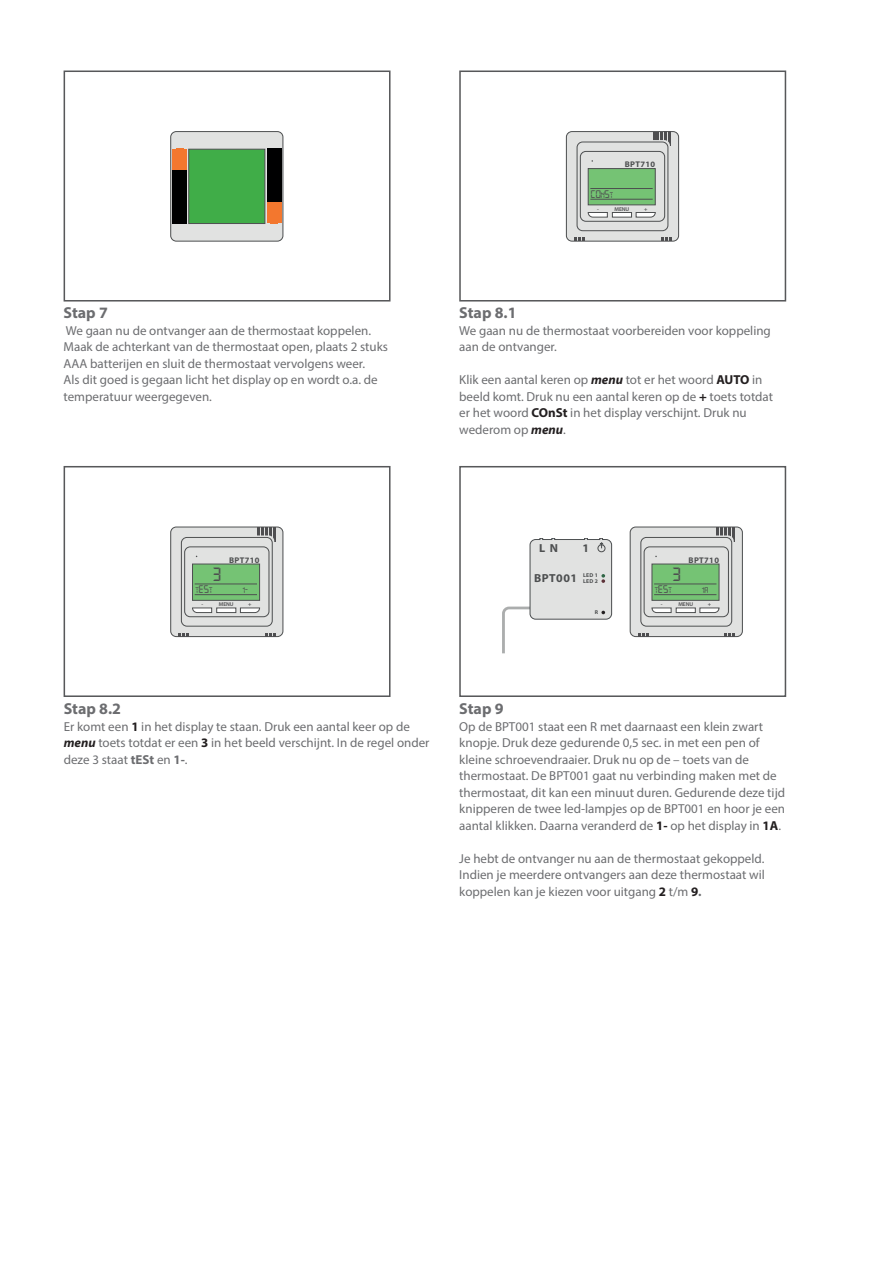
<style>
.page{position:relative;width:893px;height:1263px;background:#fff}
.page>*{position:absolute;margin:0;border:0;box-sizing:border-box;transform-origin:0 0}
.t1{font:19.35px "Open 24 Display St";color:#4e4f50}
.t2{font:700 15.9px "Myriad Pro";color:#6c6d70}
.t3{font:13.05px/16.5px "Myriad Pro";color:#6c6d70}
.t4{font:700 11.7px "Myriad Pro";letter-spacing:.04em;color:#4d4f50}
.t5{font:11.1px "Open 24 Display St";color:#4e4f50}
.t6{font:700 8.25px "Myriad Pro";letter-spacing:.04em;color:#4d4f50}
.t7{font:8.25px "Open 24 Display St";color:#4e4f50}
.t8{font:600 5.55px "Myriad Pro";letter-spacing:-.02em;color:#4e4e50}
.t9{font:700 5.55px/5.6px "Myriad Pro";letter-spacing:.04em;color:#4d4f50}
.s1{font-size:8.25px}
.s2{font-weight:700;font-style:italic;color:#231f20}
.s3{font-weight:700;color:#231f20}
.s4{font-size:11.1px}
.s5{font-weight:700}
</style>
<div class="page">
<div style="left:171px;top:132px;width:112px;height:109px;background:#e1e2e1;border-radius:6px"></div>
<div style="left:170px;top:131px;width:113px;height:110px;border:1px solid #4d4f50;border-radius:6px"></div>
<div style="left:188px;top:149px;width:77px;height:75px;background:#40ad48;border:1px solid #4d4f50"></div>
<div style="left:172px;top:170px;width:15px;height:54px;background:#000001"></div>
<div style="left:172px;top:149px;width:15px;height:21px;background:#f3772e"></div>
<div style="left:267px;top:148px;width:14px;height:54px;background:#000001"></div>
<div style="left:267px;top:202px;width:14px;height:21px;background:#f3772e"></div>
<div style="left:64px;top:71px;width:327px;height:231px;border:2px solid #57585a"></div>
<div style="left:566px;top:132px;width:113px;height:109px;background:#e1e2e1;border-radius:6px"></div>
<div style="left:566px;top:131px;width:113px;height:110px;border:1px solid #4d4f50;border-radius:6px"></div>
<svg style="left:653px;top:132px;width:18px;height:14px"></svg>
<svg style="left:579px;top:140px;width:91px;height:89px"></svg>
<div style="left:577px;top:142px;width:91px;height:89px;background:#e1e2e1;border-radius:6px"></div>
<div style="left:577px;top:142px;width:91px;height:89px;border:1px solid #4d4f50;border-radius:6px"></div>
<div style="left:580px;top:151px;width:85px;height:71px;border:1px solid #4d4f50;border-radius:6px"></div>
<div style="left:588px;top:168px;width:67px;height:37px;background:#75c374;border:1px solid #4d4f50"></div>
<svg style="left:612px;top:212px;width:20px;height:5px"></svg>
<svg style="left:588px;top:212px;width:20px;height:6px"></svg>
<svg style="left:635px;top:212px;width:21px;height:6px"></svg>
<svg style="left:574px;top:237px;width:11px;height:4px"></svg>
<svg style="left:661px;top:237px;width:10px;height:4px"></svg>
<hr style="left:590px;top:199px;width:63px;height:1px;background:#4d4f50">
<hr style="left:590px;top:188px;width:63px;height:1px;background:#4d4f50">
<div style="left:459px;top:71px;width:327px;height:231px;border:2px solid #57585a"></div>
<div style="left:171px;top:527px;width:112px;height:110px;background:#e1e2e1;border-radius:6px"></div>
<div style="left:170px;top:527px;width:113px;height:110px;border:1px solid #4d4f50;border-radius:6px"></div>
<hr style="left:273px;top:527px;width:3px;height:15px;background:#4e4e50">
<svg style="left:257px;top:527px;width:15px;height:9px"></svg>
<div style="left:183px;top:535px;width:91px;height:89px;background:#dadbda;border-radius:6px"></div>
<div style="left:181px;top:537px;width:91px;height:89px;background:#e1e2e1;border-radius:6px"></div>
<div style="left:181px;top:537px;width:92px;height:89px;border:1px solid #4d4f50;border-radius:6px"></div>
<div style="left:184px;top:547px;width:85px;height:70px;border:1px solid #4d4f50;border-radius:6px"></div>
<div style="left:192px;top:564px;width:68px;height:37px;background:#75c374;border:1px solid #4d4f50"></div>
<svg style="left:216px;top:608px;width:20px;height:5px"></svg>
<svg style="left:192px;top:607px;width:20px;height:6px"></svg>
<svg style="left:240px;top:607px;width:20px;height:6px"></svg>
<svg style="left:178px;top:633px;width:11px;height:4px"></svg>
<svg style="left:265px;top:633px;width:11px;height:4px"></svg>
<hr style="left:195px;top:594px;width:62px;height:1px;background:#4d4f50">
<hr style="left:195px;top:584px;width:62px;height:1px;background:#4d4f50">
<div style="left:64px;top:466px;width:327px;height:231px;border:2px solid #57585a"></div>
<div style="left:630px;top:527px;width:112px;height:110px;background:#e1e2e1;border-radius:6px"></div>
<div style="left:630px;top:527px;width:113px;height:110px;border:1px solid #4d4f50;border-radius:6px"></div>
<hr style="left:732px;top:527px;width:3px;height:15px;background:#4e4e50">
<svg style="left:716px;top:527px;width:15px;height:8px"></svg>
<svg style="left:643px;top:535px;width:91px;height:89px"></svg>
<svg style="left:641px;top:537px;width:91px;height:89px"></svg>
<div style="left:641px;top:537px;width:91px;height:89px;border:1px solid #4d4f50;border-radius:6px"></div>
<div style="left:644px;top:547px;width:84px;height:70px;background:#e1e2e1;border-radius:6px"></div>
<div style="left:644px;top:547px;width:85px;height:70px;border:1px solid #4d4f50;border-radius:6px"></div>
<div style="left:652px;top:564px;width:67px;height:37px;background:#75c374;border:1px solid #4d4f50"></div>
<svg style="left:676px;top:608px;width:20px;height:5px"></svg>
<svg style="left:651px;top:607px;width:21px;height:6px"></svg>
<svg style="left:699px;top:607px;width:21px;height:6px"></svg>
<svg style="left:638px;top:633px;width:10px;height:4px"></svg>
<svg style="left:724px;top:633px;width:11px;height:4px"></svg>
<hr style="left:654px;top:594px;width:62px;height:1px;background:#4d4f50">
<hr style="left:654px;top:584px;width:62px;height:1px;background:#4d4f50">
<div style="left:459px;top:466px;width:327px;height:231px;border:2px solid #57585a"></div>
<svg style="left:502px;top:538px;width:110px;height:116px"></svg>
<p class="t2" style="left:64px;top:302px;width:46px">Stap 7</p>
<p class="t3" style="left:64px;top:322px;width:326px">We gaan nu de ontvanger aan de thermostaat koppelen.<br>Maak de achterkant van de thermostaat open, plaats 2 stuks AAA batterijen en sluit de thermostaat vervolgens weer.<br>Als dit goed is gegaan licht het display op en wordt o.a. de temperatuur weergegeven.</p>
<p class="t5" style="left:591px;top:186px;width:24px">CO<span class="s1">N</span>S<span class="s1">T</span></p>
<p class="t6" style="left:625px;top:159px;width:32px">BPT710</p>
<p class="t8" style="left:614px;top:206px;width:16px">MENU</p>
<p class="t8" style="left:597px;top:206px;width:3px">-</p>
<p class="t8" style="left:644px;top:206px;width:5px">+</p>
<p class="t2" style="left:459px;top:302px;width:59px">Stap 8.1</p>
<p class="t3" style="left:459px;top:322px;width:313px">We gaan nu de thermostaat voorbereiden voor koppeling aan de ontvanger.</p>
<p class="t3" style="left:459px;top:371px;width:315px">Klik een aantal keren op <span class="s2">menu</span> tot er het woord <span class="s3">AUTO</span> in beeld komt. Druk nu een aantal keren op de <span class="s3">+</span> toets totdat er het woord <span class="s3">COnSt</span> in het display verschijnt. Druk nu wederom op <span class="s2">menu</span>.</p>
<p class="t1" style="left:214px;top:561px;width:10px">3</p>
<p class="t6" style="left:229px;top:554px;width:32px">BPT710</p>
<p class="t7" style="left:195px;top:584px;width:19px">T<span class="s4">ES</span>T</p>
<p class="t7" style="left:243px;top:584px;width:7px">1-</p>
<p class="t8" style="left:219px;top:601px;width:16px">MENU</p>
<p class="t8" style="left:201px;top:601px;width:3px">-</p>
<p class="t8" style="left:248px;top:601px;width:5px">+</p>
<p class="t4" style="left:539px;top:541px;width:20px">L N</p>
<p class="t4" style="left:534px;top:570px;width:44px">BPT001</p>
<p class="t4" style="left:583px;top:541px;width:8px">1</p>
<p class="t9" style="left:583px;top:572px;width:17px">LED 1<br>LED 2</p>
<p class="t9" style="left:595px;top:609px;width:5px">R</p>
<p class="t1" style="left:673px;top:561px;width:10px">3</p>
<p class="t6" style="left:689px;top:554px;width:32px">BPT710</p>
<p class="t7" style="left:655px;top:584px;width:19px">T<span class="s4">ES</span>T</p>
<p class="t7" style="left:702px;top:584px;width:8px">1A</p>
<p class="t8" style="left:678px;top:601px;width:16px">MENU</p>
<p class="t8" style="left:661px;top:601px;width:3px">-</p>
<p class="t8" style="left:708px;top:601px;width:5px">+</p>
<p class="t2" style="left:64px;top:698px;width:59px">Stap 8.2</p>
<p class="t3" style="left:64px;top:718px;width:367px">Er komt een <span class="s3">1</span> in het display te staan. Druk een aantal keer op de <span class="s2">menu</span> toets totdat er een <span class="s3">3</span> in het beeld verschijnt. In de regel onder deze 3 staat <span class="s5">tESt</span> en <span class="s5">1-</span>.</p>
<p class="t2" style="left:459px;top:698px;width:46px">Stap 9</p>
<p class="t3" style="left:459px;top:718px;width:327px">Op de BPT001 staat een R met daarnaast een klein zwart knopje. Druk deze gedurende 0,5 sec. in met een pen of kleine schroevendraaier. Druk nu op de – toets van de thermostaat. De BPT001 gaat nu verbinding maken met de thermostaat, dit kan een minuut duren. Gedurende deze tijd knipperen de twee led-lampjes op de BPT001 en hoor je een aantal klikken. Daarna veranderd de <span class="s3">1-</span> op het display in <span class="s3">1A</span>.</p>
<p class="t3" style="left:459px;top:850px;width:307px;text-align:justify">Je hebt de ontvanger nu aan de thermostaat gekoppeld.<br>Indien je meerdere ontvangers aan deze thermostaat wil koppelen kan je kiezen voor uitgang <span class="s3">2</span> t/m <span class="s3">9</span><span class="s5">.</span></p>
</div>
